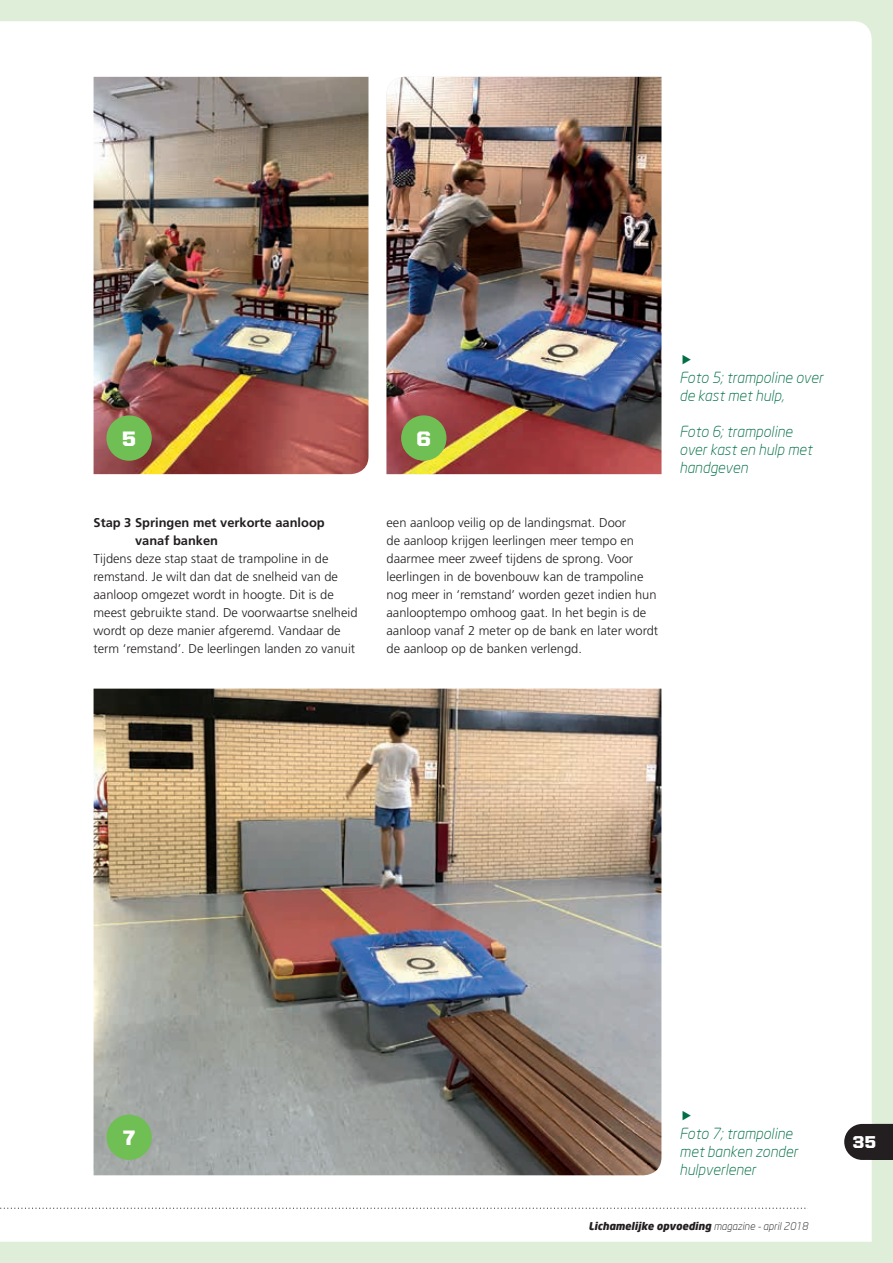
<style>
.page{position:relative;width:893px;height:1263px;background:#dfeed8}
.page>*{position:absolute;margin:0;border:0;box-sizing:border-box;transform-origin:0 0}
.t1{font:900 21px "United Sans Reg";color:#fff}
.t2{font:900 17.25px "United Sans Reg";color:#fff}
.t3{font:italic 300 15px/18px "Neo Sans";color:#016f45}
.t4{font:300 12.75px/18px "Frutiger LT Std";color:#231f20}
.t5{font:700 12.75px/18px "Frutiger LT Std";color:#231f20}
.t6{font:italic 900 10.5px "Neo Sans";color:#231f20}
.s1{font-weight:300}
</style>
<div class="page">
<div style="left:0;top:21px;width:872px;height:1221px;background:#fff"></div>
<img style="left:94px;top:77px;width:274px;height:397px">
<img style="left:386px;top:77px;width:275px;height:397px">
<img style="left:94px;top:689px;width:567px;height:486px">
<div style="left:106px;top:415px;width:46px;height:46px;background:#6fbf54;border-radius:50%"></div>
<div style="left:401px;top:415px;width:45px;height:46px;background:#6fbf54;border-radius:50%"></div>
<div style="left:106px;top:1114px;width:46px;height:46px;background:#6fbf54;border-radius:50%"></div>
<svg style="left:844px;top:1124px;width:49px;height:36px;background:#353132"></svg>
<svg style="left:0;top:1207px;width:808px;height:2px;background:#e0e0e0"></svg>
<svg style="left:683px;top:354px;width:8px;height:10px"></svg>
<svg style="left:683px;top:1110px;width:8px;height:10px"></svg>
<h1 class="t1" style="left:122px;top:427px;width:15px">5</h1>
<h1 class="t1" style="left:416px;top:427px;width:16px">6</h1>
<p class="t5" style="left:135px;top:513px;width:191px;text-indent:-42px">Stap 3 Springen met verkorte aanloop vanaf banken</p>
<p class="t4" style="left:94px;top:549px;width:266px">Tijdens deze stap staat de trampoline in de remstand. Je wilt dan dat de snelheid van de aanloop omgezet wordt in hoogte. Dit is de meest gebruikte stand. De voorwaartse snelheid wordt op deze manier afgeremd. Vandaar de term ‘remstand’. De leerlingen landen zo vanuit</p>
<p class="t4" style="left:386px;top:513px;width:273px">een aanloop veilig op de landingsmat. Door<br>de aanloop krijgen leerlingen meer tempo en daarmee meer zweef tijdens de sprong. Voor leerlingen in de bovenbouw kan de trampoline nog meer in ‘remstand’ worden gezet indien hun aanlooptempo omhoog gaat. In het begin is de aanloop vanaf 2 meter op de bank en later wordt de aanloop op de banken verlengd.</p>
<p class="t3" style="left:679px;top:368px;width:145px">Foto 5; trampoline over de kast met hulp,</p>
<p class="t3" style="left:679px;top:422px;width:134px">Foto 6; trampoline over kast en hulp met handgeven</p>
<h1 class="t1" style="left:123px;top:1126px;width:13px">7</h1>
<p class="t3" style="left:679px;top:1124px;width:120px">Foto 7; trampoline met banken zonder hulpverlener</p>
<h2 class="t2" style="left:853px;top:1133px;width:25px">35</h2>
<p class="t6" style="left:589px;top:1219px;width:221px">Lichamelijke opvoeding <span class="s1">magazine - april 2018</span></p>
</div>
